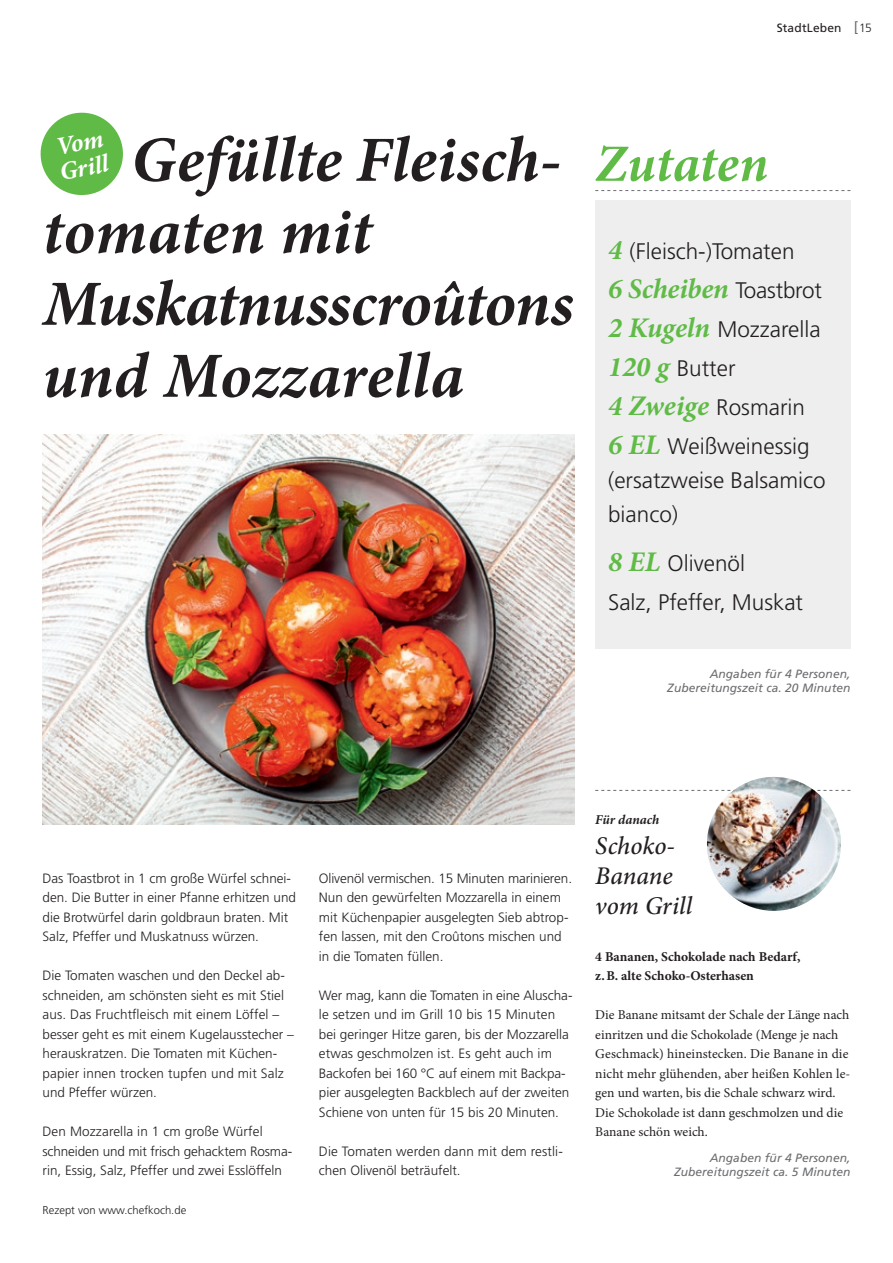
<style>
.page{position:relative;width:893px;height:1263px;background:#fff}
.page>*{position:absolute;margin:0;border:0;box-sizing:border-box;transform-origin:0 0}
.t1{font:italic 700 64.5px/72px "Minion Pro";color:#231f20}
.t2{font:italic 700 28.5px "Minion Pro";letter-spacing:-.01em;color:#60bb46}
.t3{font:italic 500 25.5px/30px "Minion Pro";color:#231f20}
.t4{font:italic 700 25.5px/25.5px "Minion Pro";color:#fff}
.t5{font:300 22.5px/39px "Frutiger";color:#231f20}
.t6{font:300 13.5px/19.5px "Frutiger";color:#231f20}
.t7{font:13.5px/19.5px "Minion Pro";color:#231f20}
.t8{font:700 13.5px/19.5px "Minion Pro";color:#231f20}
.t9{font:italic 700 13.5px "Minion Pro";color:#231f20}
.t10{font:italic 12px/14.4px "Frutiger";letter-spacing:.005em;color:#6c6d70;text-align:right}
.t11{font:12px "Frutiger";letter-spacing:.015em;color:#231f20}
.t12{font:300 11.25px "Frutiger";color:#231f20}
.s1{font-size:14.25px;color:#6c6d70}
.s2{font-weight:300}
.s3{font-size:52.5px;color:#60bb46}
.s4{font-family:"Minion Pro";font-weight:700;font-style:italic;font-size:28.5px;color:#60bb46}
.s5{font-family:"Frutiger";font-weight:300;font-style:normal;font-size:22.5px;color:#231f20}
</style>
<div class="page">
<div style="left:595px;top:200px;width:255px;height:449px;background:#eeeeef"></div>
<img style="left:43px;top:434px;width:531px;height:390px">
<svg style="left:40px;top:112px;width:83px;height:83px"></svg>
<svg style="left:595px;top:190px;width:255px;height:1px"></svg>
<svg style="left:595px;top:790px;width:255px;height:1px"></svg>
<img style="left:707px;top:777px;width:134px;height:134px;border-radius:66px">
<p class="t11" style="left:777px;top:21px;width:97px">StadtLeben <span class="s1">[</span><span class="s2">15</span></p>
<h3 class="t4" style="left:53px;top:134px;width:51px;rotate:-10deg">Vom<br>Grill</h3>
<h1 class="t1" style="left:43px;top:123px;width:727px;text-indent:89px">Gefüllte Fleisch- <span class="s3">Zutaten </span>tomaten mit<br>Muskatnusscroûtons<br>und Mozzarella</h1>
<h3 class="t5" style="left:608px;top:231px;width:188px"><span class="s4">4</span> (Fleisch-)Tomaten</h3>
<h2 class="t2" style="left:608px;top:268px;width:215px">6 Scheiben <span class="s5">Toastbrot</span></h2>
<h3 class="t5" style="left:608px;top:309px;width:214px"><span class="s4">2 Kugeln</span> Mozzarella<br><span class="s4">120 g</span> Butter<br><span class="s4">4 Zweige</span> Rosmarin<br><span class="s4">6 EL</span> Weißweinessig</h3>
<h3 class="t5" style="left:608px;top:463px;width:219px;line-height:34.2px">(ersatzweise Balsamico bianco)</h3>
<h3 class="t5" style="left:608px;top:543px;width:197px"><span class="s4">8 EL</span> Olivenöl<br>Salz, Pfeffer, Muskat</h3>
<p class="t10" style="left:667px;top:666px;width:185px">Angaben für 4 Personen,<br>Zubereitungszeit ca. 20 Minuten</p>
<p class="t6" style="left:43px;top:868px;width:255px">Das Toastbrot in 1 cm große Würfel schnei&shy;den. Die Butter in einer Pfanne erhitzen und die Brotwürfel darin goldbraun braten. Mit Salz, Pfeffer und Muskatnuss würzen.</p>
<p class="t6" style="left:43px;top:966px;width:253px">Die Tomaten waschen und den Deckel ab&shy;schneiden, am schönsten sieht es mit Stiel aus. Das Fruchtfleisch mit einem Löffel – besser geht es mit einem Kugelausstecher – herauskratzen. Die Tomaten mit Küchen&shy;papier innen trocken tupfen und mit Salz und Pfeffer würzen.</p>
<p class="t6" style="left:43px;top:1122px;width:251px">Den Mozzarella in 1 cm große Würfel schneiden und mit frisch gehacktem Rosma&shy;rin, Essig, Salz, Pfeffer und zwei Esslöffeln</p>
<p class="t12" style="left:43px;top:1204px;width:145px">Rezept von www.chefkoch.de</p>
<p class="t6" style="left:319px;top:868px;width:255px">Olivenöl vermischen. 15 Minuten marinieren.<br>Nun den gewürfelten Mozzarella in einem mit Küchenpapier ausgelegten Sieb abtrop&shy;fen lassen, mit den Croûtons mischen und in die Tomaten füllen.</p>
<p class="t6" style="left:319px;top:985px;width:255px">Wer mag, kann die Tomaten in eine Aluscha&shy;le setzen und im Grill 10 bis 15 Minuten bei geringer Hitze garen, bis der Mozzarella etwas geschmolzen ist. Es geht auch im Backofen bei 160 °C auf einem mit Backpa&shy;pier ausgelegten Backblech auf der zweiten Schiene von unten für 15 bis 20 Minuten.</p>
<p class="t6" style="left:319px;top:1141px;width:245px">Die Tomaten werden dann mit dem restli&shy;chen Olivenöl beträufelt.</p>
<p class="t9" style="left:595px;top:810px;width:66px">Für danach</p>
<h3 class="t3" style="left:595px;top:831px;width:98px">Schoko-<br>Banane vom Grill</h3>
<p class="t8" style="left:595px;top:947px;width:207px">4 Bananen, Schokolade nach Bedarf, z.B. alte Schoko-Osterhasen</p>
<p class="t7" style="left:595px;top:1005px;width:257px">Die Banane mitsamt der Schale der Länge nach einritzen und die Schokolade (Menge je nach Geschmack) hineinstecken. Die Banane in die nicht mehr glühenden, aber heißen Kohlen le&shy;gen und warten, bis die Schale schwarz wird.<br>Die Schokolade ist dann geschmolzen und die Banane schön weich.</p>
<p class="t10" style="left:674px;top:1150px;width:178px">Angaben für 4 Personen,<br>Zubereitungszeit ca. 5 Minuten</p>
</div>
